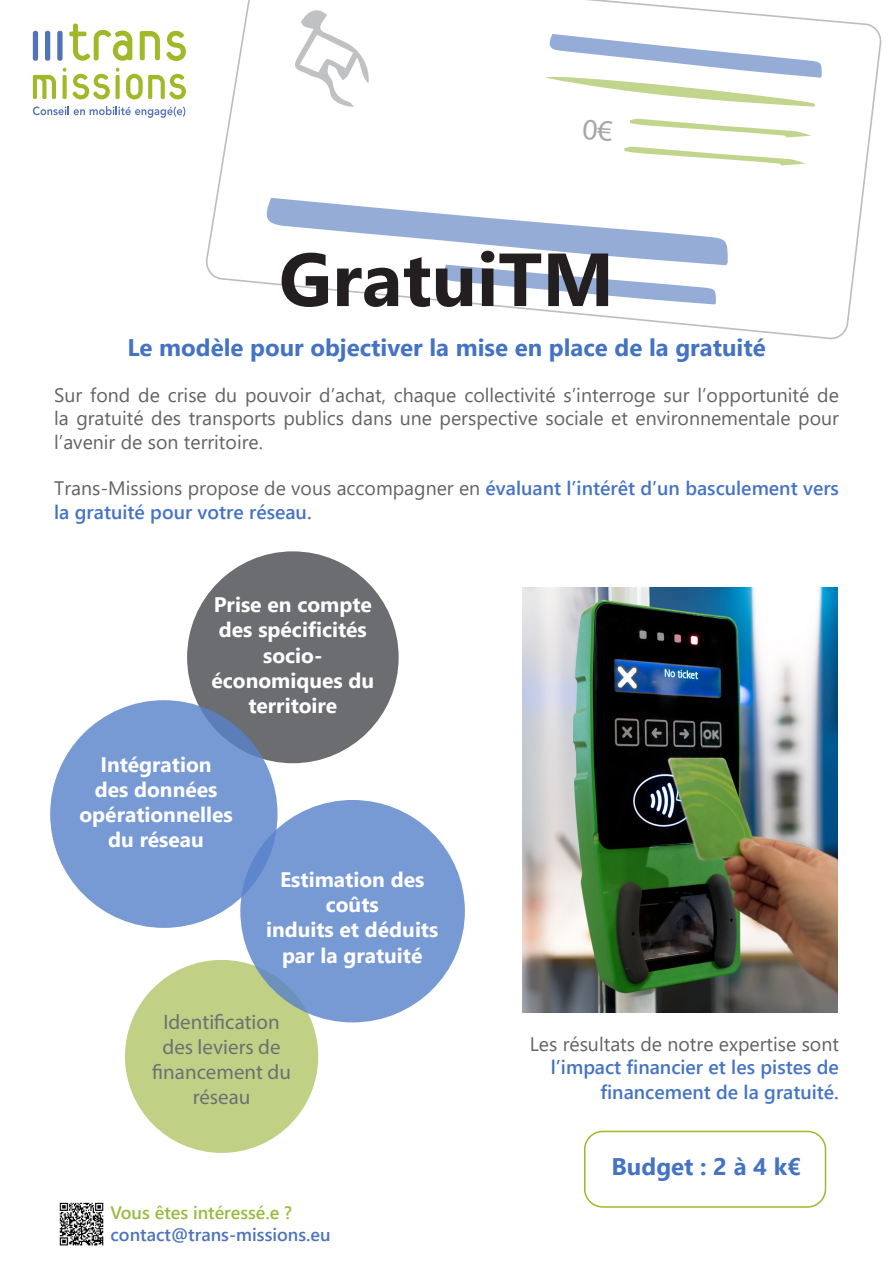
<style>
.page{position:relative;width:893px;height:1263px;background:#fff}
.page>*{position:absolute;margin:0;border:0;box-sizing:border-box;transform-origin:0 0}
.t1{font:700 75px "Segoe UI";color:#231f20}
.t2{font:700 24px "Segoe UI";color:#4573c4}
.t3{font:700 21px/25.2px "Segoe UI";color:#fff;text-align:center}
.t4{font:21px/25.2px "Myriad Pro";color:#6e6f72;text-align:center}
.t5{font:19.5px/23.4px "Segoe UI";color:#636366;text-align:justify}
.t6{font:600 19.5px/23.4px "Segoe UI";color:#4573c4}
.t7{font:600 18px "Segoe UI";color:#4e74ba}
.t8{font:600 18px "Segoe UI";color:#99bb41}
.s1{font-weight:400;color:#636366}
.s2{font-weight:600;color:#4573c4}
</style>
<div class="page">
<svg style="left:206px;top:0;width:676px;height:340px"></svg>
<svg style="left:294px;top:7px;width:76px;height:100px"></svg>
<svg style="left:630px;top:118px;width:181px;height:19px"></svg>
<svg style="left:545px;top:34px;width:277px;height:73px"></svg>
<svg style="left:624px;top:146px;width:182px;height:19px"></svg>
<svg style="left:263px;top:198px;width:465px;height:106px"></svg>
<div style="left:187px;top:551px;width:212px;height:212px;background:#6c6d70;border-radius:50%"></div>
<div style="left:125px;top:960px;width:193px;height:193px;background:#c0d185;border-radius:50%"></div>
<div style="left:50px;top:700px;width:228px;height:228px;background:#789ad4;border-radius:50%"></div>
<div style="left:240px;top:800px;width:225px;height:222px;background:#789ad4;border-radius:50%"></div>
<div style="left:584px;top:1131px;width:242px;height:77px;border:2px solid #9eb829;border-radius:18px"></div>
<svg style="left:33px;top:31px;width:30px;height:30px"></svg>
<svg style="left:166px;top:31px;width:20px;height:30px"></svg>
<svg style="left:33px;top:75px;width:23px;height:24px"></svg>
<svg style="left:126px;top:74px;width:60px;height:25px"></svg>
<svg style="left:140px;top:31px;width:20px;height:29px"></svg>
<svg style="left:69px;top:24px;width:63px;height:37px"></svg>
<svg style="left:33px;top:106px;width:152px;height:12px"></svg>
<svg style="left:116px;top:68px;width:4px;height:31px"></svg>
<svg style="left:63px;top:68px;width:47px;height:31px"></svg>
<img style="left:523px;top:587px;width:314px;height:426px">
<img style="left:59px;top:1202px;width:45px;height:44px">
<svg style="left:582px;top:119px;width:31px;height:22px"></svg>
<p class="t1" style="left:279px;top:209px;width:337px">GratuiTM</p>
<p class="t2" style="left:127px;top:324px;width:640px">Le modèle pour objectiver la mise en place de la gratuité</p>
<p class="t5" style="left:54px;top:381px;width:786px">Sur fond de crise du pouvoir d’achat, chaque collectivité s’interroge sur l’opportunité de la gratuité des transports publics dans une perspective sociale et environnementale pour l’avenir de son territoire.</p>
<p class="t6" style="left:54px;top:475px;width:786px"><span class="s1">Trans-Missions propose de vous accompagner en</span> évaluant l’intérêt d’un basculement vers la gratuité pour votre réseau.</p>
<p class="t3" style="left:211px;top:590px;width:164px">Prise en compte des spécificités socio&shy;économiques du territoire</p>
<p class="t3" style="left:79px;top:750px;width:155px">Intégration<br>des données opérationnelles</p>
<p class="t3" style="left:108px;top:826px;width:97px">du réseau</p>
<p class="t3" style="left:280px;top:865px;width:146px">Estimation des coûts</p>
<p class="t3" style="left:266px;top:916px;width:174px">induits et déduits par la gratuité</p>
<p class="t4" style="left:152px;top:1008px;width:140px">Identification des leviers de financement du réseau</p>
<p class="t8" style="left:110px;top:1196px;width:183px">Vous êtes intéressé.e ?</p>
<p class="t7" style="left:110px;top:1217px;width:222px">contact@trans-missions.eu</p>
<p class="t5" style="left:530px;top:1030px;width:311px;text-align:right">Les résultats de notre expertise sont <span class="s2">l’impact financier et les pistes de</span></p>
<p class="t6" style="left:600px;top:1079px;width:240px">financement de la gratuité.</p>
<p class="t2" style="left:612px;top:1143px;width:191px">Budget : 2 à 4 k€</p>
</div>
